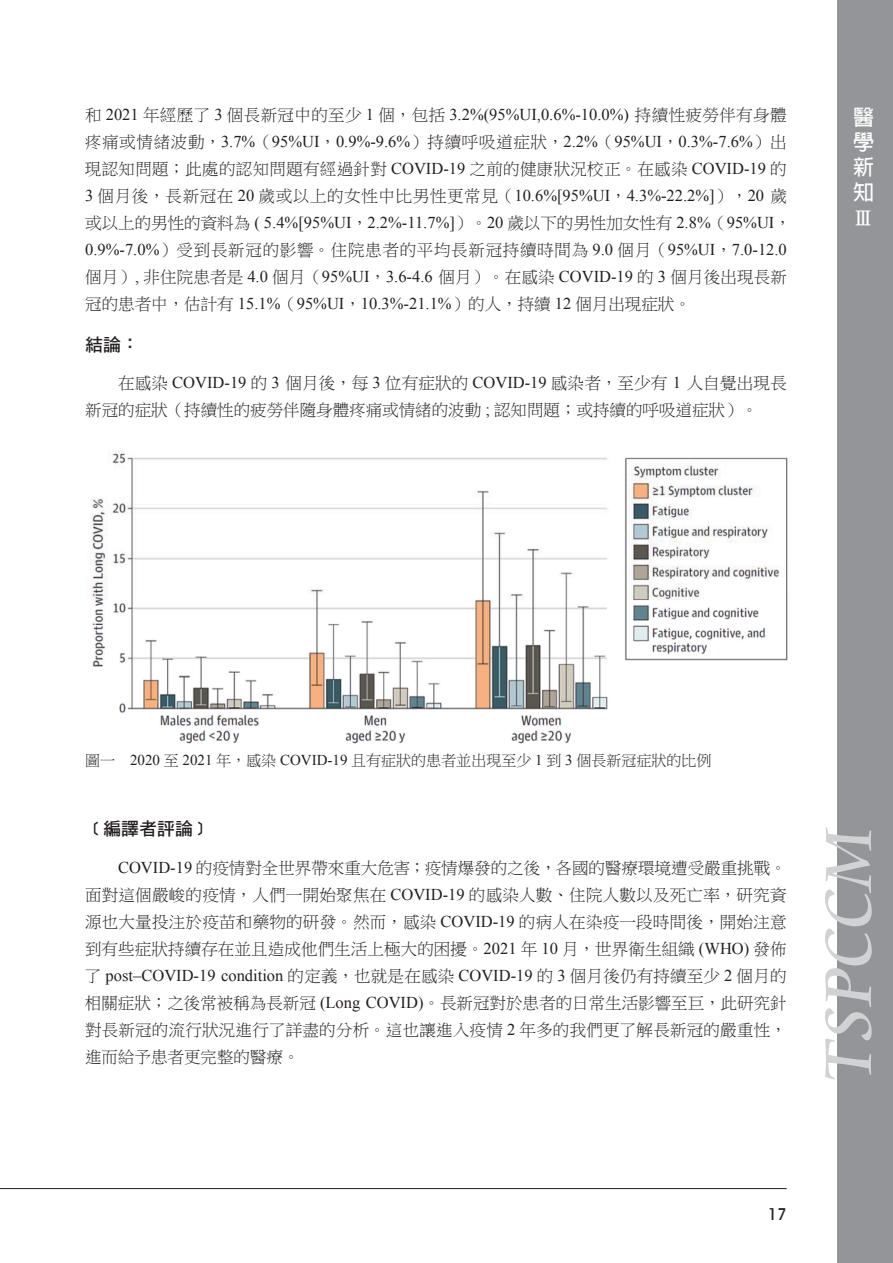
<style>
.page{position:relative;width:893px;height:1263px;background:#fff}
.page>*{position:absolute;margin:0;border:0;box-sizing:border-box;transform-origin:0 0}
.t1{font:72px "Cataneo BT";color:#d1d2d4}
.t2{font:700 21px/25.2px "AR Hei B5";color:#fff;text-align:justify}
.t3{font:700 21px "AR Ming B5";color:#fff}
.t4{font:18px "DF Hei Std W7";color:#231f20}
.t5{font:16.5px/27px "P Ming Li U";letter-spacing:.01em;color:#231f20;text-align:justify}
.t6{font:16.5px/27px "Times New Roman";color:#231f20}
.t7{font:500 16.5px "Avant Garde IT Cby BT";color:#231f20}
.t8{font:15px "P Ming Li U";color:#231f20}
.s1{font-family:"P Ming Li U"}
.s2{font-family:"Times New Roman"}
</style>
<div class="page">
<hr style="left:0;top:1188px;width:787px;height:1px;background:#231f20">
<div style="left:838px;top:0;width:55px;height:1263px;background:#939598"></div>
<img style="left:91px;top:452px;width:517px;height:292px">
<img style="left:624px;top:457px;width:165px;height:204px">
<p class="t6" style="left:85px;top:100px;width:703px"><span class="s1">和</span> 2021 <span class="s1">年經歷了</span> 3 <span class="s1">個長新冠中的至少</span> 1 <span class="s1">個，包括</span> 3.2%(95%UI,0.6%-10.0%) <span class="s1">持續性疲勞伴有身體疼痛或情緒波動，</span>3.7%<span class="s1">（</span>95%UI<span class="s1">，</span>0.9%-9.6%<span class="s1">）持續呼吸道症狀，</span>2.2%<span class="s1">（</span>95%UI<span class="s1">，</span>0.3%-7.6%<span class="s1">）出</span></p>
<p class="t5" style="left:85px;top:155px;width:703px">現認知問題；此處的認知問題有經過針對 <span class="s2">COVID-19</span> 之前的健康狀況校正。在感染 <span class="s2">COVID-19</span> 的</p>
<p class="t6" style="left:85px;top:181px;width:707px">3 <span class="s1">個月後，長新冠在</span> 20 <span class="s1">歲或以上的女性中比男性更常見（</span>10.6%[95%UI<span class="s1">，</span>4.3%-22.2%]<span class="s1">），</span>20 <span class="s1">歲或以上的男性的資料為</span> ( 5.4%[95%UI<span class="s1">，</span>2.2%-11.7%]<span class="s1">）。</span>20 <span class="s1">歲以下的男性加女性有</span> 2.8%<span class="s1">（</span>95%UI<span class="s1">，</span></p>
<p class="t5" style="left:85px;top:236px;width:703px"><span class="s2">0.9%-7.0%</span>）受到長新冠的影響。住院患者的平均長新冠持續時間為 <span class="s2">9.0</span> 個月（<span class="s2">95%UI</span>，<span class="s2">7.0-12.0</span>個月）<span class="s2">,</span> 非住院患者是 <span class="s2">4.0</span> 個月（<span class="s2">95%UI</span>，<span class="s2">3.6-4.6</span> 個月）。在感染 <span class="s2">COVID-19</span> 的 <span class="s2">3</span> 個月後出現長新冠的患者中，估計有 <span class="s2">15.1%</span>（<span class="s2">95%UI</span>，<span class="s2">10.3%-21.1%</span>）的人，持續 <span class="s2">12</span> 個月出現症狀。</p>
<p class="t4" style="left:85px;top:334px;width:55px">結論：</p>
<p class="t5" style="left:85px;top:370px;width:703px;text-indent:33px">在感染 <span class="s2">COVID-19</span> 的 <span class="s2">3</span> 個月後，每 <span class="s2">3</span> 位有症狀的 <span class="s2">COVID-19</span> 感染者，至少有 <span class="s2">1</span> 人自覺出現長新冠的症狀（持續性的疲勞伴隨身體疼痛或情緒的波動 <span class="s2">;</span> 認知問題；或持續的呼吸道症狀）。</p>
<p class="t2" style="left:853px;top:104px;width:22px">醫學新知</p>
<p class="t3" style="left:853px;top:207px;width:22px">Ⅲ</p>
<p class="t8" style="left:85px;top:753px;width:628px">圖一 <span class="s2">2020</span> 至 <span class="s2">2021</span> 年，感染 <span class="s2">COVID-19</span> 且有症狀的患者並出現至少 <span class="s2">1</span> 到 <span class="s2">3</span> 個長新冠症狀的比例</p>
<p class="t4" style="left:85px;top:819px;width:127px">﹝編譯者評論﹞</p>
<p class="t5" style="left:85px;top:854px;width:703px;text-indent:33px"><span class="s2">COVID-19</span> 的疫情對全世界帶來重大危害；疫情爆發的之後，各國的醫療環境遭受嚴重挑戰。面對這個嚴峻的疫情，人們一開始聚焦在 <span class="s2">COVID-19</span> 的感染人數、住院人數以及死亡率，研究資源也大量投注於疫苗和藥物的研發。然而，感染 <span class="s2">COVID-19</span> 的病人在染疫一段時間後，開始注意到有些症狀持續存在並且造成他們生活上極大的困擾。<span class="s2">2021</span> 年 <span class="s2">10</span> 月，世界衛生組織 <span class="s2">(WHO)</span> 發佈</p>
<p class="t6" style="left:85px;top:961px;width:703px"><span class="s1">了</span> post–COVID-19 condition <span class="s1">的定義，也就是在感染</span> COVID-19 <span class="s1">的</span> 3 <span class="s1">個月後仍有持續至少</span> 2 <span class="s1">個月的</span></p>
<p class="t5" style="left:85px;top:989px;width:703px">相關症狀；之後常被稱為長新冠 <span class="s2">(Long COVID)</span>。長新冠對於患者的日常生活影響至巨，此研究針對長新冠的流行狀況進行了詳盡的分析。這也讓進入疫情 <span class="s2">2</span> 年多的我們更了解長新冠的嚴重性，進而給予患者更完整的醫療。</p>
<h1 class="t1" style="left:803px;top:1082px;width:260px;rotate:-90deg">TSPCCM</h1>
<p class="t7" style="left:768px;top:1204px;width:20px">17</p>
</div>
